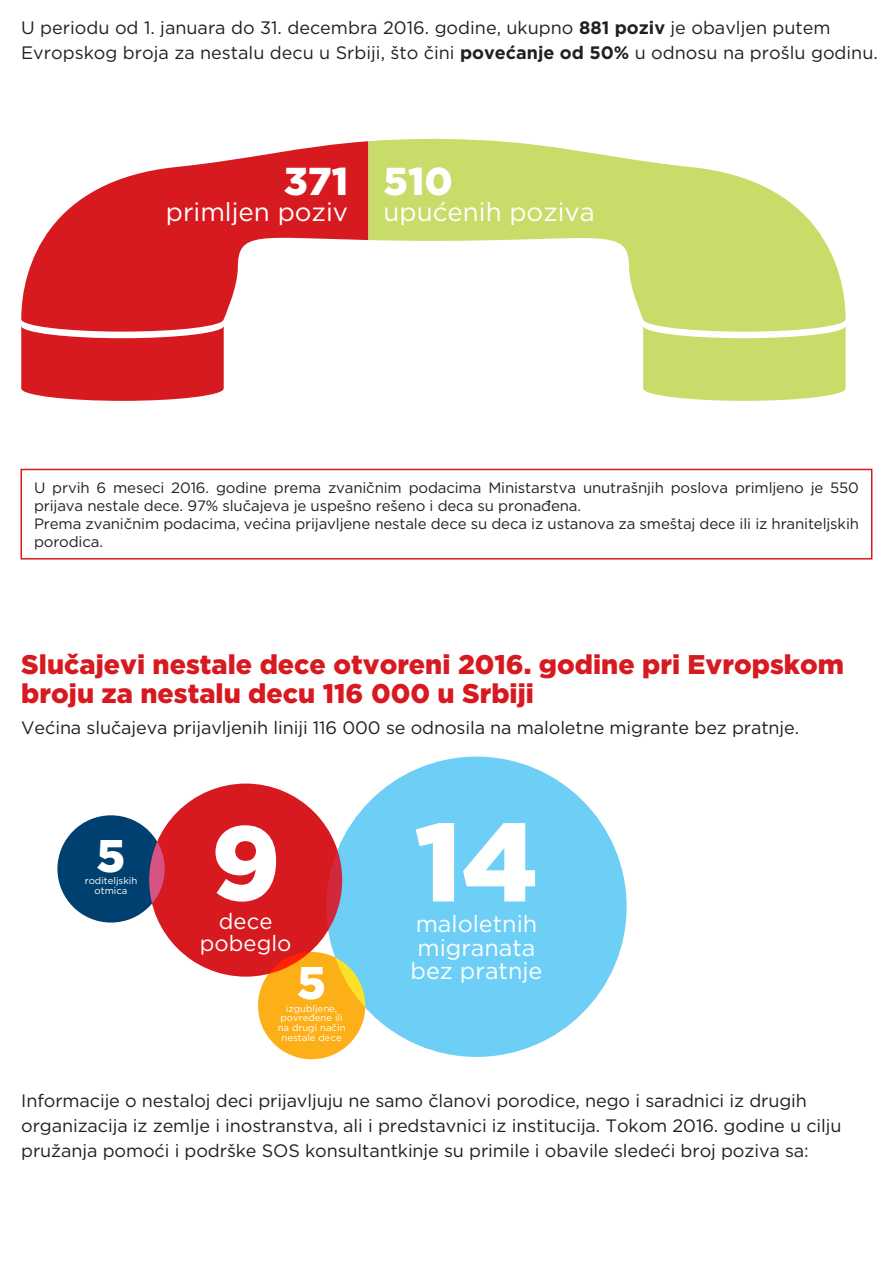
<style>
.page{position:relative;width:893px;height:1263px;background:#fff}
.page>*{position:absolute;margin:0;border:0;box-sizing:border-box;transform-origin:0 0}
.t1{font:900 111.15px "Gotham BH";color:#fff}
.t2{font:900 104.85px "Gotham BH";color:#fff}
.t3{font:900 45.75px "Gotham BH";color:#fff}
.t4{font:900 38.85px "Gotham BH";color:#fff}
.t5{font:900 27px/28.5px "Gotham BH";color:#d71920}
.t6{font:25.95px "Gotham BH";color:#fff}
.t7{font:23.4px/23.4px "Gotham BH";color:#fff}
.t8{font:22.05px/22px "Gotham BH";color:#fff;text-align:center}
.t9{font:18px/24.8px "Gotham BH";letter-spacing:-.005em;color:#231f20}
.t10{font:15px/18px "Gotham BH";letter-spacing:-.01em;color:#231f20}
.t11{font:9.6px/9.6px "Gotham BH";color:#fff;text-align:center}
.s1{font-weight:700}
</style>
<div class="page">
<div style="left:21px;top:469px;width:851px;height:90px;border:2px solid #d71920"></div>
<div style="left:149px;top:783px;width:193px;height:194px;background:#d71920;border-radius:50%"></div>
<div style="left:57px;top:815px;width:108px;height:107px;background:#004071;border-radius:50%"></div>
<div style="left:258px;top:952px;width:107px;height:107px;background:#fcaf17;border-radius:50%"></div>
<div style="left:326px;top:756px;width:301px;height:301px;background:#6dcff6;border-radius:50%"></div>
<svg style="left:21px;top:141px;width:347px;height:260px;fill:#d71920"></svg>
<svg style="left:368px;top:139px;width:478px;height:262px;fill:#c8dd69"></svg>
<p class="t9" style="left:21px;top:15px;width:858px">U periodu od 1. januara do 31. decembra 2016. godine, ukupno <span class="s1">881 poziv</span> je obavljen putem<br>Evropskog broja za nestalu decu u Srbiji, što čini <span class="s1">povećanje od 50%</span> u odnosu na prošlu godinu.</p>
<h3 class="t4" style="left:284px;top:159px;width:66px">371</h3>
<h3 class="t6" style="left:166px;top:197px;width:184px">primljen poziv</h3>
<h3 class="t4" style="left:384px;top:159px;width:71px">510</h3>
<h3 class="t6" style="left:384px;top:197px;width:213px">upućenih poziva</h3>
<p class="t10" style="left:34px;top:479px;width:826px">U prvih 6 meseci 2016. godine prema zvaničnim podacima Ministarstva unutrašnjih poslova primljeno je 550 prijava nestale dece. 97% slučajeva je uspešno rešeno i deca su pronađena.<br>Prema zvaničnim podacima, većina prijavljene nestale dece su deca iz ustanova za smeštaj dece ili iz hraniteljskih porodica.</p>
<h3 class="t5" style="left:21px;top:650px;width:824px">Slučajevi nestale dece otvoreni 2016. godine pri Evropskom broju za nestalu decu 116 000 u Srbiji</h3>
<p class="t9" style="left:21px;top:715px;width:779px">Većina slučajeva prijavljenih liniji 116 000 se odnosila na maloletne migrante bez pratnje.</p>
<h3 class="t3" style="left:97px;top:829px;width:30px">5</h3>
<p class="t11" style="left:95px;top:886px;width:34px">otmica</p>
<p class="t11" style="left:85px;top:876px;width:54px">roditeljskih</p>
<h2 class="t2" style="left:211px;top:802px;width:71px">9</h2>
<p class="t8" style="left:200px;top:910px;width:93px">dece pobeglo</p>
<h3 class="t3" style="left:297px;top:956px;width:30px">5</h3>
<p class="t11" style="left:278px;top:1013px;width:69px">povređene ili na drugi način nestale dece</p>
<p class="t11" style="left:286px;top:1003px;width:53px">izgubljene,</p>
<h1 class="t1" style="left:415px;top:798px;width:125px">14</h1>
<p class="t7" style="left:410px;top:912px;width:133px">maloletnih migranata bez pratnje</p>
<p class="t9" style="left:21px;top:1088px;width:822px">Informacije o nestaloj deci prijavljuju ne samo članovi porodice, nego i saradnici iz drugih organizacija iz zemlje i inostranstva, ali i predstavnici iz institucija. Tokom 2016. godine u cilju pružanja pomoći i podrške SOS konsultantkinje su primile i obavile sledeći broj poziva sa:</p>
</div>
